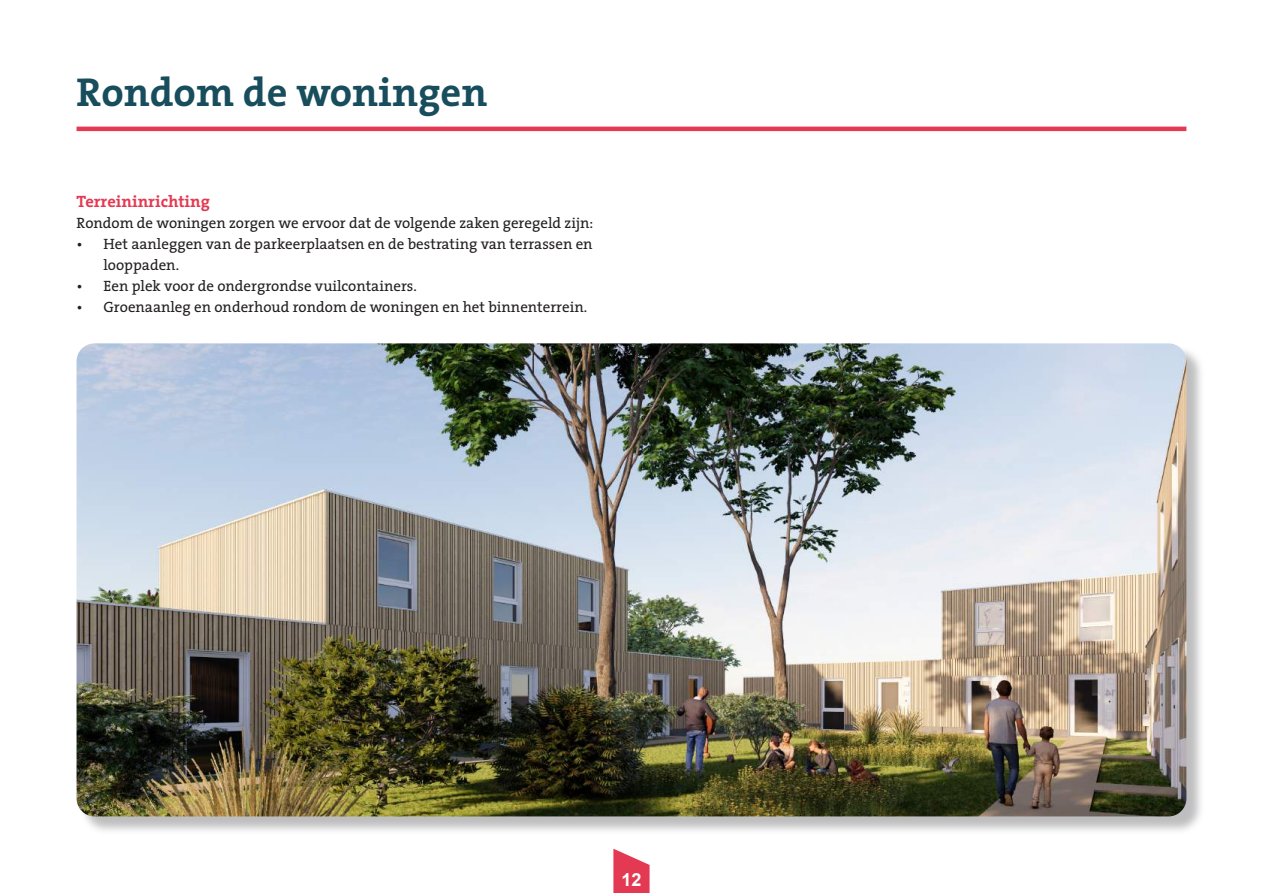
<style>
.page{position:relative;width:1263px;height:893px;background:#fff}
.page>*{position:absolute;margin:0;border:0;box-sizing:border-box;transform-origin:0 0}
.t1{font:700 40.5px "The Serif";color:#174d5c}
.t2{font:700 18px "Arial";color:#fff}
.t3{font:700 16.5px "The Serif";color:#e33952}
.t4{font:15px/21px "The Serif";color:#231f20}
</style>
<div class="page">
<svg style="left:613px;top:849px;width:36px;height:44px"></svg>
<hr style="left:77px;top:127px;width:1109px;height:4px;background:#e33952">
<div style="left:79px;top:346px;width:1126px;height:489px;background:#a9a8aa;opacity:.75"></div>
<img style="left:77px;top:343px;width:1109px;height:473px">
<h1 class="t1" style="left:77px;top:59px;width:412px">Rondom de woningen</h1>
<p class="t3" style="left:77px;top:188px;width:135px">Terreininrichting</p>
<p class="t4" style="left:77px;top:212px;width:518px">Rondom de woningen zorgen we ervoor dat de volgende zaken geregeld zijn:</p>
<p class="t4" style="left:104px;top:233px;width:491px;text-indent:-27px">• Het aanleggen van de parkeerplaatsen en de bestrating van terrassen en looppaden.</p>
<p class="t4" style="left:77px;top:275px;width:342px">• Een plek voor de ondergrondse vuilcontainers.</p>
<p class="t4" style="left:77px;top:296px;width:512px">• Groenaanleg en onderhoud rondom de woningen en het binnenterrein.</p>
<p class="t2" style="left:621px;top:867px;width:22px">12</p>
</div>
